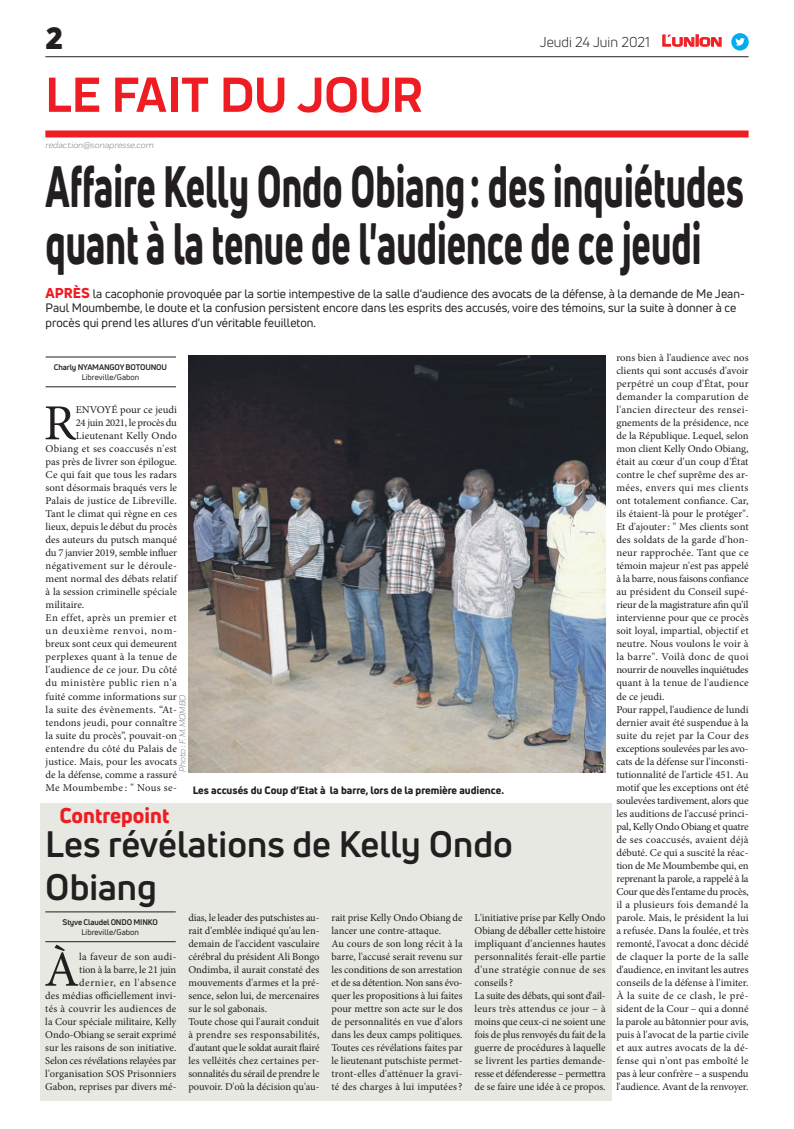
<style>
.page{position:relative;width:794px;height:1129px;background:#fff}
.page>*{position:absolute;margin:0;border:0;box-sizing:border-box;transform-origin:0 0}
.t1{font:800 57px/57px "Uni Neue";color:#231f20;scale:.64 1}
.t2{font:700 51px "Praktika";color:#ee1d23}
.t3{font:50.5px "Minion Pro";color:#231f20}
.t4{font:700 36px/43.2px "Uni Neue";color:#231f20}
.t5{font:900 30px "Uni Neue";color:#231f20}
.t6{font:800 21px "Uni Neue";color:#ee1d23}
.t7{font:14px "Uni Neue";color:#231f20}
.t8{font:12px/14.4px "Uni Neue";color:#231f20}
.t9{font:10.5px/13px "Minion Pro";color:#231f20}
.t10{font:10.5px "Minion Pro";letter-spacing:.03em;color:#231f20}
.t11{font:800 10.5px "Uni Neue";color:#231f20}
.t12{font:10.5px "Minion Pro";letter-spacing:-.02em;color:#231f20}
.t13{font:10.5px "Minion Pro";letter-spacing:.025em;color:#231f20}
.t14{font:10.5px "Minion Pro";letter-spacing:.02em;color:#231f20}
.t15{font:10.5px "Minion Pro";letter-spacing:.045em;color:#231f20}
.t16{font:10.5px "Minion Pro";letter-spacing:-.025em;color:#231f20}
.t17{font:10.5px "Minion Pro";letter-spacing:.065em;color:#231f20}
.t18{font:italic 9px "Praktika";color:#818386}
.t19{font:700 8px "Uni Neue";letter-spacing:-.02em;color:#231f20}
.t20{font:8px "Uni Neue";color:#231f20}
.s1{font-family:"Eurostile";font-weight:600;font-size:14.9px;color:#ee1d23}
.s2{font-family:"Eurostile";font-weight:600;font-size:11.4px;color:#ee1d23}
.s3{font-weight:800;font-size:14px;color:#ee1d23}
</style>
<div class="page">
<div style="left:40px;top:803px;width:571px;height:298px;background:#e7e8e2"></div>
<hr style="left:45px;top:56px;width:703px;height:1px;background:#231f20">
<div style="left:45px;top:130px;width:703px;height:7px;background:#ee1d23"></div>
<svg style="left:662px;top:34px;width:60px;height:13px"></svg>
<div style="left:731px;top:33px;width:17px;height:18px;background:#00aeef;border-radius:50%"></div>
<svg style="left:735px;top:38px;width:10px;height:8px"></svg>
<hr style="left:46px;top:386px;width:130px;height:1px;background:#231f20">
<hr style="left:46px;top:357px;width:130px;height:1px;background:#231f20">
<hr style="left:45px;top:941px;width:131px;height:1px;background:#231f20">
<hr style="left:45px;top:911px;width:131px;height:1px;background:#231f20">
<img style="left:188px;top:355px;width:417px;height:417px">
<h3 class="t5" style="left:45px;top:17px;width:19px">2</h3>
<h2 class="t2" style="left:45px;top:54px;width:378px">LE FAIT DU JOUR</h2>
<p class="t18" style="left:45px;top:138px;width:110px">redaction@sonapresse.com</p>
<h3 class="t7" style="left:540px;top:33px;width:184px">Jeudi 24 Juin 2021 <span class="s1">L</span><span class="s2">UNION</span></h3>
<h1 class="t1" style="left:46px;top:157px;width:1092px">Affaire Kelly Ondo Obiang: des inquiétudes quant à la tenue de l'audience de ce jeudi</h1>
<p class="t8" style="left:46px;top:286px;width:701px"><span class="s3">APRÈS</span> la cacophonie provoquée par la sortie intempestive de la salle d'audience des avocats de la défense, à la demande de Me Jean-<br>Paul Moumbembe, le doute et la confusion persistent encore dans les esprits des accusés, voire des témoins, sur la suite à donner à ce procès qui prend les allures d'un véritable feuilleton.</p>
<p class="t19" style="left:54px;top:362px;width:115px">Charly NYAMANGOY BOTOUNOU</p>
<p class="t20" style="left:82px;top:372px;width:59px">Libreville/Gabon</p>
<p class="t9" style="left:616px;top:351px;width:134px">rons bien à l'audience avec nos clients qui sont accusés d'avoir perpétré un coup d'État, pour demander la comparution de l'ancien directeur des rensei&shy;gnements de la présidence, nce de la République. Lequel, selon mon client Kelly Ondo Obiang, était au cœur d'un coup d'État contre le chef suprême des ar&shy;mées, envers qui mes clients ont totalement confiance. Car, ils étaient-là pour le protéger".<br>Et d'ajouter: " Mes clients sont des soldats de la garde d'hon&shy;neur rapprochée. Tant que ce témoin majeur n'est pas appelé à la barre, nous faisons confiance au président du Conseil supé&shy;rieur de la magistrature afin qu'il intervienne pour que ce procès soit loyal, impartial, objectif et neutre. Nous voulons le voir à la barre". Voilà donc de quoi nourrir de nouvelles inquiétudes quant à la tenue de l'audience de ce jeudi.<br>Pour rappel, l'audience de lundi dernier avait été suspendue à la suite du rejet par la Cour des exceptions soulevées par les avo&shy;cats de la défense sur l'inconsti&shy;tutionnalité de l'article 451. Au motif que les exceptions ont été soulevées tardivement, alors que les auditions de l'accusé princi&shy;pal, Kelly Ondo Obiang et quatre de ses coaccusés, avaient déjà débuté. Ce qui a suscité la réac&shy;tion de Me Moumbembe qui, en reprenant la parole, a rappelé à la<br>Cour que dès l'entame du procès, il a plusieurs fois demandé la parole. Mais, le président la lui a refusée. Dans la foulée, et très remonté, l'avocat a donc décidé de claquer la porte de la salle d'audience, en invitant les autres conseils de la défense à l'imiter.<br>À la suite de ce clash, le pré&shy;sident de la Cour – qui a donné la parole au bâtonnier pour avis, puis à l'avocat de la partie civile et aux autres avocats de la dé&shy;fense qui n'ont pas emboîté le pas à leur confrère – a suspendu l'audience. Avant de la renvoyer.</p>
<h3 class="t3" style="left:44px;top:389px;width:33px">R</h3>
<p class="t9" style="left:76px;top:403px;width:103px">ENVOYÉ pour ce jeudi</p>
<p class="t16" style="left:76px;top:416px;width:103px">24 juin 2021, le procès du</p>
<p class="t9" style="left:76px;top:429px;width:103px">Lieutenant Kelly Ondo</p>
<p class="t13" style="left:46px;top:442px;width:133px">Obiang et ses coaccusés n'est</p>
<p class="t9" style="left:46px;top:455px;width:133px">pas près de livrer son épilogue.</p>
<p class="t9" style="left:46px;top:468px;width:133px">Ce qui fait que tous les radars</p>
<p class="t9" style="left:46px;top:481px;width:133px">sont désormais braqués vers le</p>
<p class="t9" style="left:46px;top:494px;width:133px">Palais de justice de Libreville.</p>
<p class="t9" style="left:46px;top:507px;width:133px">Tant le climat qui règne en ces</p>
<p class="t9" style="left:46px;top:520px;width:133px">lieux, depuis le début du procès</p>
<p class="t9" style="left:46px;top:533px;width:133px">des auteurs du putsch manqué</p>
<p class="t12" style="left:46px;top:546px;width:133px">du 7 janvier 2019, semble influer</p>
<p class="t10" style="left:46px;top:559px;width:133px">négativement sur le déroule-</p>
<p class="t9" style="left:46px;top:572px;width:133px">ment normal des débats relatif</p>
<p class="t9" style="left:46px;top:585px;width:133px">à la session criminelle spéciale</p>
<p class="t9" style="left:46px;top:598px;width:40px">militaire.</p>
<p class="t10" style="left:46px;top:611px;width:133px">En effet, après un premier et</p>
<p class="t17" style="left:46px;top:624px;width:133px">un deuxième renvoi, nom-</p>
<p class="t9" style="left:46px;top:637px;width:133px">breux sont ceux qui demeurent</p>
<p class="t14" style="left:46px;top:650px;width:133px">perplexes quant à la tenue de</p>
<p class="t9" style="left:46px;top:663px;width:133px">l'audience de ce jour. Du côté</p>
<p class="t15" style="left:46px;top:676px;width:133px">du ministère public rien n'a</p>
<p class="t9" style="left:46px;top:689px;width:133px">fuité comme informations sur</p>
<p class="t10" style="left:46px;top:702px;width:133px">la suite des évènements. “At-</p>
<p class="t9" style="left:46px;top:715px;width:133px">tendons jeudi, pour connaître</p>
<p class="t9" style="left:46px;top:728px;width:133px">la suite du procès”, pouvait-on</p>
<p class="t9" style="left:46px;top:741px;width:133px">entendre du côté du Palais de</p>
<p class="t9" style="left:46px;top:754px;width:133px">justice. Mais, pour les avocats</p>
<p class="t9" style="left:46px;top:767px;width:133px">de la défense, comme a rassuré</p>
<p class="t9" style="left:46px;top:780px;width:133px">Me Moumbembe : " Nous se-</p>
<p class="t18" style="left:176px;top:772px;width:79px;rotate:-90deg">Photo : F. M. MOMBO</p>
<p class="t11" style="left:193px;top:783px;width:313px">Les accusés du Coup d’Etat à la barre, lors de la première audience.</p>
<h3 class="t6" style="left:59px;top:801px;width:111px">Contrepoint</h3>
<h3 class="t4" style="left:45px;top:821px;width:469px">Les révélations de Kelly Ondo<br>Obiang</h3>
<p class="t19" style="left:63px;top:916px;width:97px">Styve Claudel ONDO MINKO</p>
<p class="t20" style="left:81px;top:927px;width:59px">Libreville/Gabon</p>
<p class="t9" style="left:188px;top:910px;width:133px">dias, le leader des putschistes au&shy;rait d'emblée indiqué qu'au len&shy;demain de l'accident vasculaire cérébral du président Ali Bongo<br>Ondimba, il aurait constaté des mouvements d'armes et la pré&shy;sence, selon lui, de mercenaires sur le sol gabonais.<br>Toute chose qui l'aurait conduit à prendre ses responsabilités, d'autant que le soldat aurait flairé les velléités chez certaines per&shy;sonnalités du sérail de prendre le pouvoir. D'où la décision qu'au-</p>
<p class="t9" style="left:331px;top:910px;width:133px">rait prise Kelly Ondo Obiang de lancer une contre-attaque.<br>Au cours de son long récit à la barre, l'accusé serait revenu sur les conditions de son arrestation et de sa détention. Non sans évo&shy;quer les propositions à lui faites pour mettre son acte sur le dos de personnalités en vue d'alors dans les deux camps politiques.<br>Toutes ces révélations faites par le lieutenant putschiste permet&shy;tront-elles d'atténuer la gravi&shy;té des charges à lui imputées?</p>
<p class="t9" style="left:474px;top:910px;width:133px">L'initiative prise par Kelly Ondo<br>Obiang de déballer cette histoire impliquant d'anciennes hautes personnalités ferait-elle partie d'une stratégie connue de ses conseils?<br>La suite des débats, qui sont d'ail&shy;leurs très attendus ce jour – à moins que ceux-ci ne soient une fois de plus renvoyés du fait de la guerre de procédures à laquelle se livrent les parties demande&shy;resse et défenderesse – permettra de se faire une idée à ce propos.</p>
<h3 class="t3" style="left:44px;top:935px;width:36px">À</h3>
<p class="t9" style="left:45px;top:949px;width:133px;text-align:right">la faveur de son audi-<br>tion à la barre, le 21 juin dernier, en l'absence<br>des médias officiellement invi&shy;tés à couvrir les audiences de la Cour spéciale militaire, Kelly<br>Ondo-Obiang se serait exprimé sur les raisons de son initiative.<br>Selon ces révélations relayées par l'organisation SOS Prisonniers<br>Gabon, reprises par divers mé-</p>
</div>
